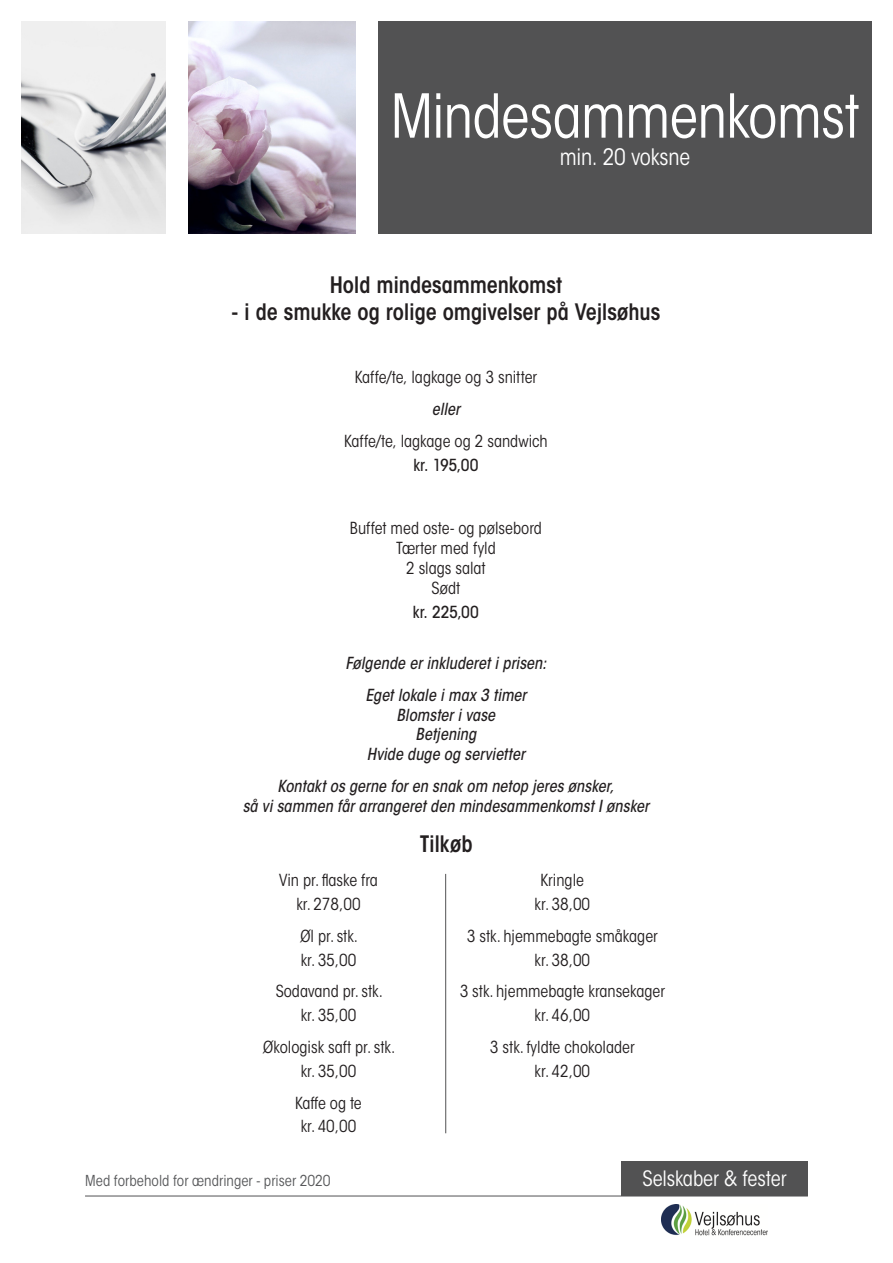
<style>
.page{position:relative;width:893px;height:1263px;background:#fff}
.page>*{position:absolute;margin:0;border:0;box-sizing:border-box;transform-origin:0 0}
.Titel{font:condensed 60px "ITC Avant Garde Std";letter-spacing:-.015em;color:#fff}
.titel_ny{font:600 condensed 22.5px "ITC Avant Garde Std";letter-spacing:-.005em;color:#231f20}
.Titel-2{font:condensed 22.5px "ITC Avant Garde Std";letter-spacing:-.01em;color:#fff}
.t1{font:condensed 21px "ITC Avant Garde Std";letter-spacing:-.005em;color:#fff}
.Liste_med_pris{font:condensed 16.5px/19.8px "ITC Avant Garde Std";color:#231f20;text-align:center}
.Liste_med_pris-2{font:italic 500 condensed 16.5px/19.8px "ITC Avant Garde Std";color:#231f20;text-align:center}
.Liste_med_pris-3{font:500 condensed 16.5px "ITC Avant Garde Std";letter-spacing:-.005em;color:#231f20}
.t2{font:condensed 15px "ITC Avant Garde Std";letter-spacing:.005em;color:#57585a}
</style>
<div class="page">
<hr style="left:85px;top:1195px;width:723px;height:1px;background:#525253">
<img style="left:661px;top:1204px;width:106px;height:32px">
<div style="left:621px;top:1161px;width:187px;height:35px;background:#525253"></div>
<div style="left:378px;top:21px;width:494px;height:213px;background:#525253"></div>
<img style="left:21px;top:21px;width:145px;height:213px">
<img style="left:188px;top:21px;width:168px;height:213px">
<hr style="left:445px;top:874px;width:1px;height:259px;background:#525253">
<p class="Titel" style="left:391px;top:80px;width:470px">Mindesammenkomst</p>
<p class="Titel-2" style="left:560px;top:143px;width:132px">min. 20 voksne</p>
<p class="titel_ny" style="left:330px;top:271px;width:234px">Hold mindesammenkomst</p>
<p class="titel_ny" style="left:231px;top:298px;width:430px">- i de smukke og rolige omgivelser på Vejlsøhus</p>
<p class="Liste_med_pris" style="left:355px;top:368px;width:184px">Kaffe/te, lagkage og 3 snitter</p>
<p class="Liste_med_pris-2" style="left:432px;top:399px;width:33px">eller</p>
<p class="Liste_med_pris" style="left:344px;top:431px;width:205px">Kaffe/te, lagkage og 2 sandwich</p>
<p class="Liste_med_pris-3" style="left:413px;top:455px;width:67px">kr. 195,00</p>
<p class="Liste_med_pris" style="left:350px;top:518px;width:194px">Buffet med oste- og pølsebord<br>Tærter med fyld<br>2 slags salat<br>Sødt</p>
<p class="Liste_med_pris-3" style="left:413px;top:601px;width:68px">kr. 225,00</p>
<p class="Liste_med_pris-2" style="left:345px;top:653px;width:206px">Følgende erinkluderetiprisen:</p>
<p class="Liste_med_pris-2" style="left:365px;top:685px;width:166px">Egetlokale imax 3 timer<br>Blomsterivase<br>Betjening<br>Hvide duge og servietter</p>
<p class="Liste_med_pris-2" style="left:243px;top:776px;width:411px">Kontaktos gerne foren snak om netop jeres ønsker,<br>så visammen fårarrangeretden mindesammenkomstIønsker</p>
<p class="Liste_med_pris" style="left:279px;top:870px;width:100px">Vin pr. flaske fra</p>
<p class="Liste_med_pris" style="left:296px;top:894px;width:66px">kr. 278,00</p>
<p class="Liste_med_pris" style="left:300px;top:926px;width:59px">Øl pr. stk.</p>
<p class="Liste_med_pris" style="left:301px;top:950px;width:57px">kr. 35,00</p>
<p class="Liste_med_pris" style="left:276px;top:981px;width:109px">Sodavand pr. stk.</p>
<p class="Liste_med_pris" style="left:301px;top:1005px;width:57px">kr. 35,00</p>
<p class="Liste_med_pris" style="left:263px;top:1037px;width:133px">Økologisk saft pr. stk.</p>
<p class="Liste_med_pris" style="left:301px;top:1061px;width:57px">kr. 35,00</p>
<p class="Liste_med_pris" style="left:295px;top:1093px;width:68px">Kaffe og te</p>
<p class="Liste_med_pris" style="left:301px;top:1117px;width:57px">kr. 40,00</p>
<p class="titel_ny" style="left:420px;top:830px;width:54px">Tilkøb</p>
<p class="Liste_med_pris" style="left:541px;top:870px;width:45px">Kringle</p>
<p class="Liste_med_pris" style="left:535px;top:894px;width:57px">kr. 38,00</p>
<p class="Liste_med_pris" style="left:467px;top:926px;width:192px">3 stk. hjemmebagte småkager</p>
<p class="Liste_med_pris" style="left:535px;top:950px;width:57px">kr. 38,00</p>
<p class="Liste_med_pris" style="left:460px;top:981px;width:207px">3 stk. hjemmebagte kransekager</p>
<p class="Liste_med_pris" style="left:535px;top:1005px;width:57px">kr. 46,00</p>
<p class="Liste_med_pris" style="left:490px;top:1037px;width:146px">3 stk. fyldte chokolader</p>
<p class="Liste_med_pris" style="left:535px;top:1061px;width:57px">kr. 42,00</p>
<p class="t2" style="left:85px;top:1171px;width:247px">Med forbehold for ændringer - priser 2020</p>
<p class="t1" style="left:642px;top:1166px;width:146px">Selskaber &amp; fester</p>
</div>
